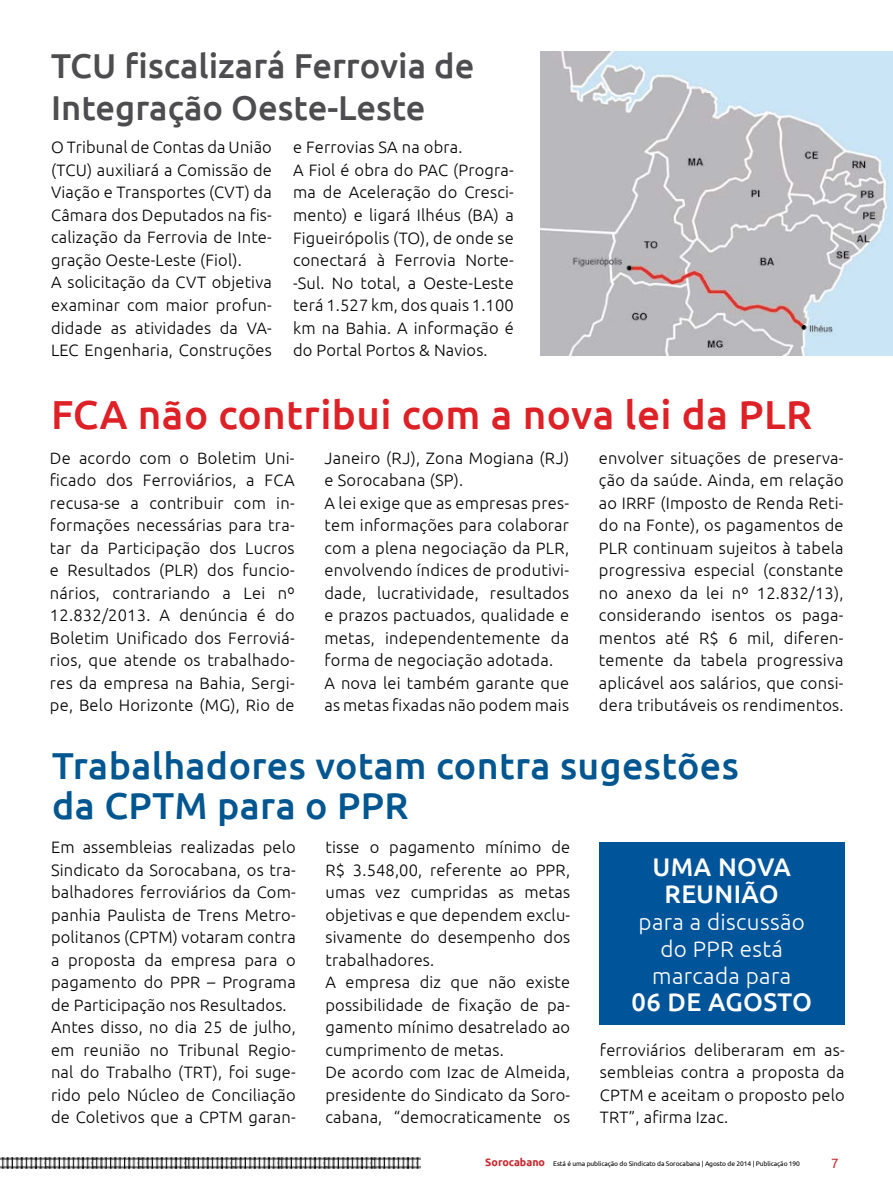
<style>
.page{position:relative;width:893px;height:1191px;background:#fff}
.page>*{position:absolute;margin:0;border:0;box-sizing:border-box;transform-origin:0 0}
.t1{font:500 40.5px "Ubuntu";letter-spacing:.01em;color:#de2027}
.t2{font:500 37.5px/40.5px "Ubuntu";letter-spacing:.01em;color:#005690}
.t3{font:500 34.5px/42px "Ubuntu";color:#4d4d4f}
.t4{font:500 25.5px/27px "Ubuntu";letter-spacing:.015em;color:#fff;text-align:center}
.t5{font:300 22.5px/27px "Ubuntu";letter-spacing:.015em;color:#fff;text-align:center}
.t6{font:300 16.5px/22.5px "Ubuntu";letter-spacing:.01em;color:#000}
.t7{font:13.5px "Ubuntu";color:#c9252c}
.t8{font:6.75px "Ubuntu";letter-spacing:-.015em;color:#000}
.s1{font-weight:700;font-size:10.65px;color:#c9252c}
</style>
<div class="page">
<img style="left:0;top:1157px;width:47px;height:12px">
<img style="left:374px;top:1157px;width:47px;height:12px">
<img style="left:188px;top:1157px;width:45px;height:12px">
<img style="left:95px;top:1157px;width:45px;height:12px">
<img style="left:281px;top:1157px;width:45px;height:12px">
<img style="left:47px;top:1157px;width:48px;height:12px">
<img style="left:233px;top:1157px;width:48px;height:12px">
<img style="left:140px;top:1157px;width:48px;height:12px">
<img style="left:326px;top:1157px;width:48px;height:12px">
<img style="left:540px;top:51px;width:353px;height:304px">
<div style="left:599px;top:842px;width:246px;height:183px;background:#00549a"></div>
<h3 class="t3" style="left:51px;top:43px;width:425px">TCU fiscalizará Ferrovia de<br>Integração Oeste-Leste</h3>
<p class="t6" style="left:51px;top:136px;width:222px">O Tribunal de Contas da União (TCU) auxiliará a Comissão de<br>Viação e Transportes (CVT) da<br>Câmara dos Deputados na fis&shy;calização da Ferrovia de Inte&shy;gração Oeste-Leste (Fiol).<br>A solicitação da CVT objetiva examinar com maior profun&shy;didade as atividades da VA-<br>LEC Engenharia, Construções</p>
<p class="t6" style="left:293px;top:136px;width:222px">e Ferrovias SA na obra.<br>A Fiol é obra do PAC (Progra&shy;ma de Aceleração do Cresci&shy;mento) e ligará Ilhéus (BA) a<br>Figueirópolis (TO), de onde se conectará à Ferrovia Norte--Sul. No total, a Oeste-Leste terá 1.527 km, dos quais 1.100 km na Bahia. A informação é do Portal Portos &amp; Navios.</p>
<h1 class="t1" style="left:51px;top:389px;width:762px">FCA não contribui com a nova lei da PLR</h1>
<p class="t6" style="left:50px;top:446px;width:246px;text-align:justify">De acordo com o Boletim Uni&shy;ficado dos Ferroviários, a FCA recusa-se a contribuir com in&shy;formações necessárias para tra&shy;tar da Participação dos Lucros e Resultados (PLR) dos funcio&shy;nários, contrariando a Lei nº 12.832/2013. A denúncia é do Boletim Unificado dos Ferroviá&shy;rios, que atende os trabalhado&shy;res da empresa na Bahia, Sergi&shy;pe, Belo Horizonte (MG), Rio de</p>
<p class="t6" style="left:324px;top:446px;width:246px">Janeiro (RJ), Zona Mogiana (RJ) e Sorocabana (SP).<br>A lei exige que as empresas pres&shy;tem informações para colaborar com a plena negociação da PLR, envolvendo índices de produtivi&shy;dade, lucratividade, resultados e prazos pactuados, qualidade e metas, independentemente da forma de negociação adotada.<br>A nova lei também garante que as metas fixadas não podem mais</p>
<p class="t6" style="left:599px;top:446px;width:246px;text-align:justify">envolver situações de preserva&shy;ção da saúde. Ainda, em relação ao IRRF (Imposto de Renda Reti&shy;do na Fonte), os pagamentos de PLR continuam sujeitos à tabela progressiva especial (constante no anexo da lei nº 12.832/13), considerando isentos os paga&shy;mentos até R$ 6 mil, diferen&shy;temente da tabela progressiva aplicável aos salários, que consi&shy;dera tributáveis os rendimentos.</p>
<h2 class="t2" style="left:52px;top:743px;width:688px">Trabalhadores votam contra sugestões da CPTM para o PPR</h2>
<p class="t6" style="left:51px;top:835px;width:246px">Em assembleias realizadas pelo<br>Sindicato da Sorocabana, os tra&shy;balhadores ferroviários da Com&shy;panhia Paulista de Trens Metro&shy;politanos (CPTM) votaram contra a proposta da empresa para o pagamento do PPR – Programa de Participação nos Resultados.<br>Antes disso, no dia 25 de julho, em reunião no Tribunal Regio&shy;nal do Trabalho (TRT), foi suge&shy;rido pelo Núcleo de Conciliação de Coletivos que a CPTM garan-</p>
<p class="t6" style="left:325px;top:835px;width:246px">tisse o pagamento mínimo de<br>R$ 3.548,00, referente ao PPR, umas vez cumpridas as metas objetivas e que dependem exclu&shy;sivamente do desempenho dos trabalhadores.<br>A empresa diz que não existe possibilidade de fixação de pa&shy;gamento mínimo desatrelado ao cumprimento de metas.<br>De acordo com Izac de Almeida, presidente do Sindicato da Soro&shy;cabana, “democraticamente os</p>
<h3 class="t4" style="left:653px;top:852px;width:136px">Uma nova reunião</h3>
<h3 class="t5" style="left:639px;top:908px;width:168px">para a discussão do PPR está marcada para</h3>
<h3 class="t4" style="left:631px;top:987px;width:130px">06 de agosto</h3>
<p class="t6" style="left:600px;top:1038px;width:246px;text-align:justify">ferroviários deliberaram em as&shy;sembleias contra a proposta da CPTM e aceitam o proposto pelo TRT”, afirma Izac.</p>
<p class="t8" style="left:485px;top:1159px;width:316px"><span class="s1">Sorocabano</span> Está é uma publicação do Sindicato da Sorocabana | Agosto de 2014 | Publicação 190</p>
<p class="t7" style="left:831px;top:1154px;width:9px">7</p>
</div>
